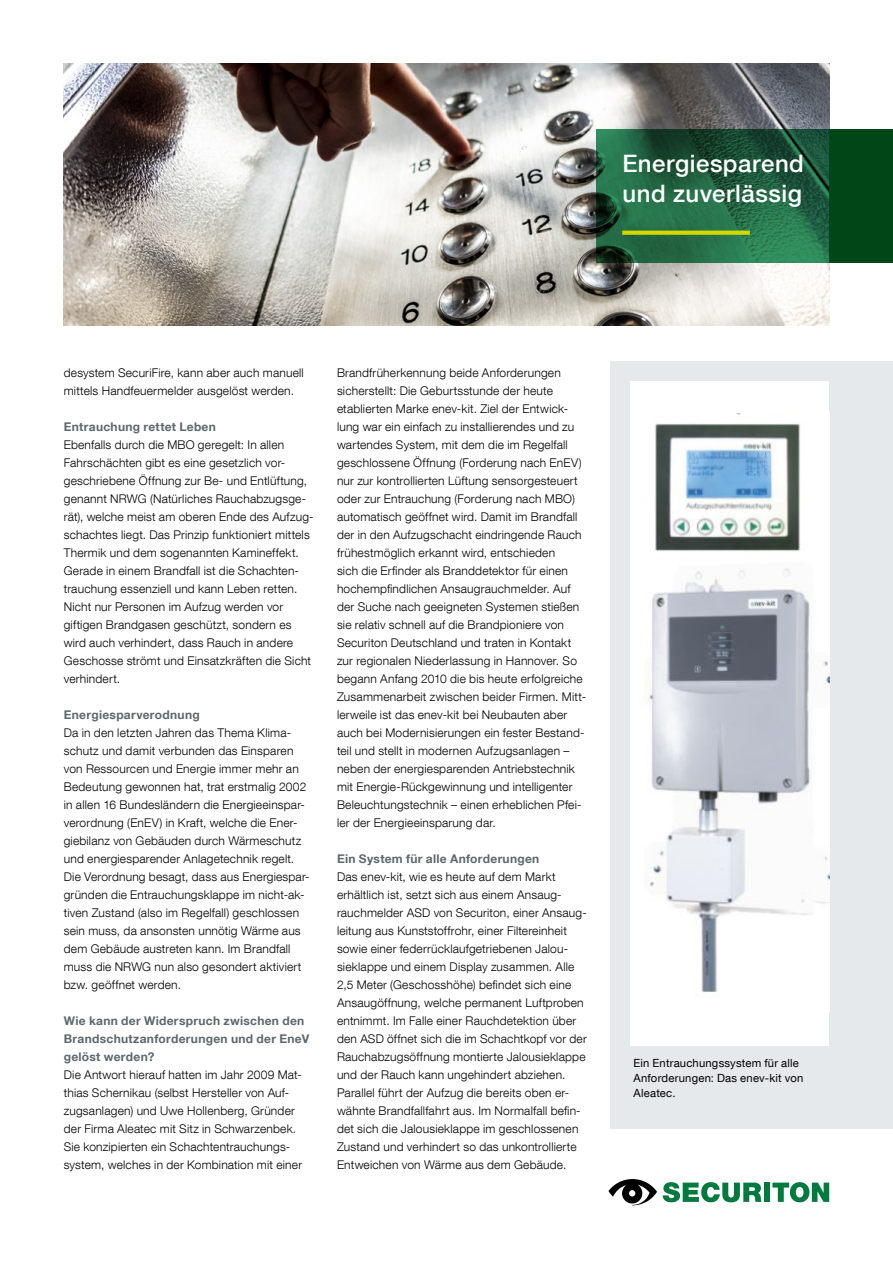
<style>
.page{position:relative;width:893px;height:1263px;background:#fff}
.page>*{position:absolute;margin:0;border:0;box-sizing:border-box;transform-origin:0 0}
.t1{font:500 24px/30px "Helvetica Neue LT Com";letter-spacing:.02em;color:#fff}
.t2{font:300 12px/18px "Helvetica Neue LT Com";letter-spacing:.015em;color:#000}
.t3{font:700 12px/18px "Helvetica Neue LT Com";letter-spacing:.025em;color:#5d686e}
.t4{font:11.25px/15px "Helvetica Neue LT Com";letter-spacing:.02em;color:#000}
</style>
<div class="page">
<div style="left:610px;top:361px;width:283px;height:768px;background:#e6e9eb"></div>
<img style="left:64px;top:64px;width:765px;height:261px">
<svg style="left:608px;top:1179px;width:49px;height:26px"></svg>
<svg style="left:663px;top:1182px;width:98px;height:20px"></svg>
<div style="left:764px;top:1182px;width:6px;height:20px;background:#007b3d"></div>
<svg style="left:772px;top:1182px;width:57px;height:20px"></svg>
<svg style="left:597px;top:129px;width:296px;height:134px;background:#1a5c37"></svg>
<svg style="left:622px;top:231px;width:128px;height:4px"></svg>
<div style="left:631px;top:381px;width:198px;height:665px;background:#fff"></div>
<img style="left:646px;top:414px;width:183px;height:579px">
<h1 class="t1" style="left:622px;top:148px;width:183px">Energiesparend und zuverlässig</h1>
<p class="t2" style="left:64px;top:364px;width:242px">desystem SecuriFire, kann aber auch manuell mittels Handfeuermelder ausgelöst werden.</p>
<p class="t3" style="left:64px;top:418px;width:154px">Entrauchung rettet Leben</p>
<p class="t2" style="left:64px;top:436px;width:251px">Ebenfalls durch die MBO geregelt: In allen Fahrschächten gibt es eine gesetzlich vor&shy;geschriebene Öffnung zur Be- und Entlüftung, genannt NRWG (Natürliches Rauchabzugsge&shy;rät), welche meist am oberen Ende des Aufzug&shy;schachtes liegt. Das Prinzip funktioniert mittels Thermik und dem sogenannten Kamineffekt.<br>Gerade in einem Brandfall ist die Schachten&shy;trauchung essenziell und kann Leben retten.<br>Nicht nur Personen im Aufzug werden vor giftigen Brandgasen geschützt, sondern es wird auch verhindert, dass Rauch in andere Geschosse strömt und Einsatzkräften die Sicht verhindert.</p>
<p class="t3" style="left:64px;top:706px;width:137px">Energiesparverodnung</p>
<p class="t2" style="left:64px;top:724px;width:247px">Da in den letzten Jahren das Thema Klima&shy;schutz und damit verbunden das Einsparen von Ressourcen und Energie immer mehr an Bedeutung gewonnen hat, trat erstmalig 2002 in allen 16 Bundesländern die Energieeinspar&shy;verordnung (EnEV) in Kraft, welche die Ener&shy;giebilanz von Gebäuden durch Wärmeschutz und energiesparender Anlagetechnik regelt.<br>Die Verordnung besagt, dass aus Energiespar&shy;gründen die Entrauchungsklappe im nicht-ak&shy;tiven Zustand (also im Regelfall) geschlossen sein muss, da ansonsten unnötig Wärme aus dem Gebäude austreten kann. Im Brandfall muss die NRWG nun also gesondert aktiviert bzw. geöffnet werden.</p>
<p class="t3" style="left:64px;top:1012px;width:247px">Wie kann der Widerspruch zwischen den<br>Brandschutzanforderungen und der EneV gelöst werden?</p>
<p class="t2" style="left:64px;top:1066px;width:240px">Die Antwort hierauf hatten im Jahr 2009 Mat&shy;thias Schernikau (selbst Hersteller von Auf&shy;zugsanlagen) und Uwe Hollenberg, Gründer der Firma Aleatec mit Sitz in Schwarzenbek.<br>Sie konzipierten ein Schachtentrauchungs&shy;system, welches in der Kombination mit einer</p>
<p class="t2" style="left:337px;top:364px;width:251px">Brandfrüherkennung beide Anforderungen sicherstellt: Die Geburtsstunde der heute etablierten Marke enev-kit. Ziel der Entwick&shy;lung war ein einfach zu installierendes und zu wartendes System, mit dem die im Regelfall geschlossene Öffnung (Forderung nach EnEV) nur zur kontrollierten Lüftung sensorgesteuert oder zur Entrauchung (Forderung nach MBO) automatisch geöffnet wird. Damit im Brandfall der in den Aufzugschacht eindringende Rauch frühestmöglich erkannt wird, entschieden<br>sich die Erfinder als Branddetektor für einen hochempfindlichen Ansaugrauchmelder. Auf der Suche nach geeigneten Systemen stießen sie relativ schnell auf die Brandpioniere von Securiton Deutschland und traten in Kontakt zur regionalen Niederlassung in Hannover. So begann Anfang 2010 die bis heute erfolgreiche Zusammenarbeit zwischen beider Firmen. Mitt&shy;lerweile ist das enev-kit bei Neubauten aber auch bei Modernisierungen ein fester Bestand&shy;teil und stellt in modernen Aufzugsanlagen – neben der energiesparenden Antriebstechnik mit Energie-Rückgewinnung und intelligenter Beleuchtungstechnik – einen erheblichen Pfei&shy;ler der Energieeinsparung dar.</p>
<p class="t3" style="left:337px;top:850px;width:204px">Ein System für alle Anforderungen</p>
<p class="t2" style="left:337px;top:868px;width:251px">Das enev-kit, wie es heute auf dem Markt erhältlich ist, setzt sich aus einem Ansaug&shy;rauchmelder ASD von Securiton, einer Ansaug&shy;leitung aus Kunststoffrohr, einer Filtereinheit sowie einer federrücklaufgetriebenen Jalou&shy;sieklappe und einem Display zusammen. Alle 2,5 Meter (Geschosshöhe) befindet sich eine Ansaugöffnung, welche permanent Luftproben entnimmt. Im Falle einer Rauchdetektion über den ASD öffnet sich die im Schachtkopf vor der Rauchabzugsöffnung montierte Jalousieklappe und der Rauch kann ungehindert abziehen.<br>Parallel führt der Aufzug die bereits oben er&shy;wähnte Brandfallfahrt aus. Im Normalfall befin&shy;det sich die Jalousieklappe im geschlossenen Zustand und verhindert so das unkontrollierte Entweichen von Wärme aus dem Gebäude.</p>
<p class="t4" style="left:634px;top:1055px;width:171px">Ein Entrauchungssystem für alle<br>Anforderungen: Das enev-kit von<br>Aleatec.</p>
</div>
